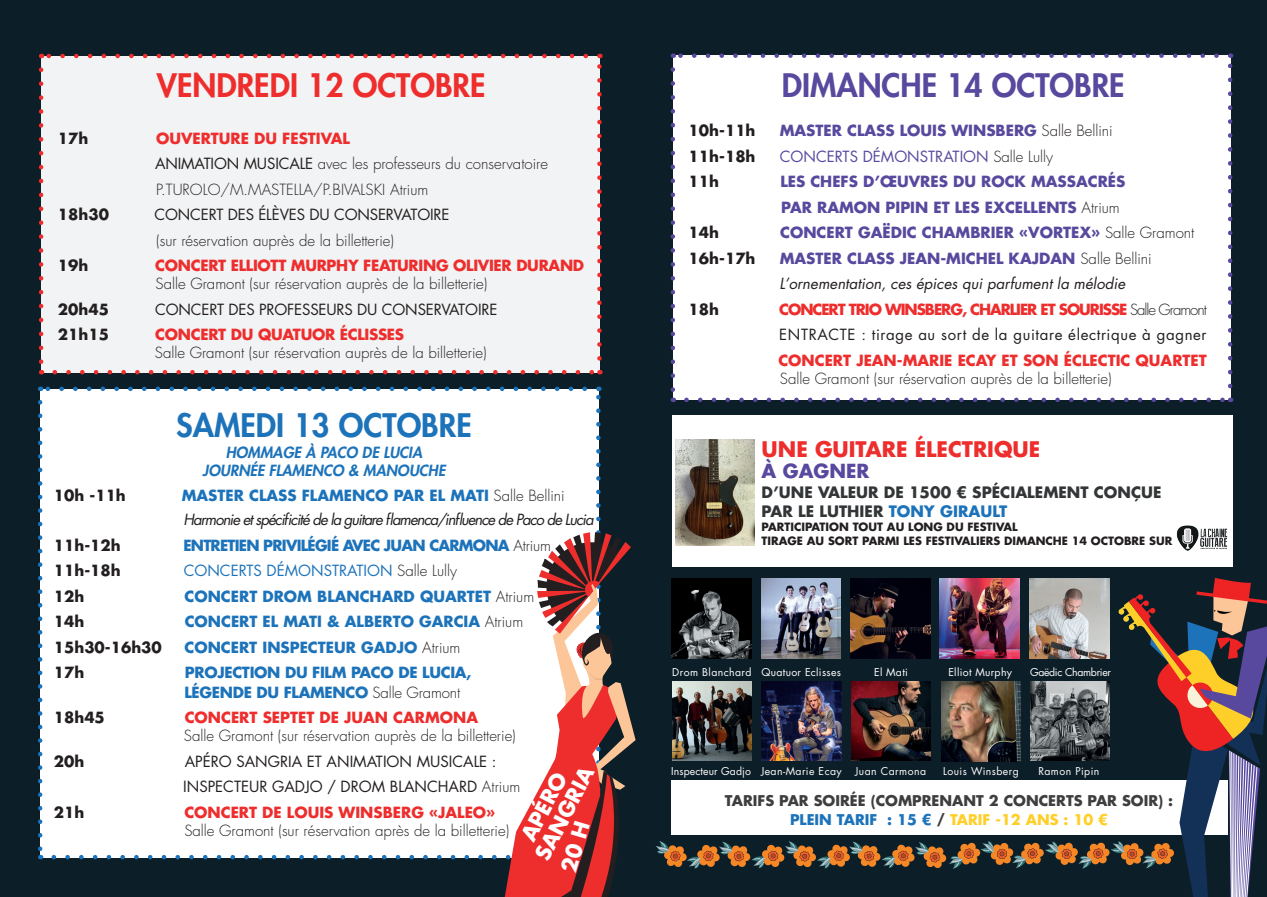
<style>
.page{position:relative;width:1267px;height:897px;background:#fff}
.page>*{position:absolute;margin:0;border:0;box-sizing:border-box;transform-origin:0 0}
.t1{font:800 31.5px "Futura Std";color:#58499e}
.t2{font:800 31.5px "Futura Std";color:#ee2d2d}
.t3{font:800 31.5px "Futura Std";color:#1d73ba}
.t4{font:700 20.85px "Futura Std";color:#ee2d2d}
.t5{font:700 20.85px/21.5px "Futura Std";color:#fff;text-align:center}
.t6{font:700 18.9px "Futura Std";color:#58499e}
.t7{font:700 15.3px/19.5px "Futura Std";color:#333637}
.t8{font:300 15px/25.5px "Futura Std";color:#231f20}
.t9{font:700 15px/25.5px "Futura Std";color:#58499e}
.t10{font:15px/25.5px "Futura Std";color:#231f20}
.t11{font:700 15px "Futura Std";color:#231f20}
.t12{font:italic 15px/24px "Futura Std";letter-spacing:-.07em;color:#231f20}
.t13{font:15px/25.5px "Futura Std";letter-spacing:.04em;color:#231f20}
.t14{font:700 15px "Futura Std";color:#ee2d2d}
.t15{font:700 15px "Futura Std";color:#1d73ba}
.t16{font:italic 15px/25.5px "Futura Std";color:#231f20}
.t17{font:700 15px "Futura Std";letter-spacing:-.02em;color:#ee2d2d}
.t18{font:700 15px/19.5px "Futura Std";letter-spacing:-.02em;color:#1d73ba}
.t19{font:italic 800 15px/18px "Futura Std";color:#1d73ba;text-align:center}
.t20{font:700 15px "Futura Std";letter-spacing:-.05em;color:#1d73ba}
.t21{font:15px "Futura Std";color:#58499e}
.t22{font:15px "Futura Std";color:#1d73ba}
.t23{font:700 14.4px/18.6px "Futura Std";color:#3e3e3f;text-align:center}
.t24{font:700 11.1px/14px "Futura Std";color:#231f20}
.t25{font:10.5px "Futura Std";letter-spacing:.03em;color:#fff}
.t26{font:10.5px "Futura Std";letter-spacing:.01em;color:#fff}
.t27{font:10.5px "Futura Std";letter-spacing:-.03em;color:#fff}
.s1{font-weight:700;color:#ee2d2d}
.s2{font-weight:400}
.s3{font-weight:700;font-style:normal;color:#1d73ba}
.s4{font-weight:300;font-style:normal}
.s5{font-weight:300;color:#231f20}
.s6{font-weight:300}
.s7{font-weight:700;font-style:normal;color:#58499e}
.s8{color:#1d73ba}
.s9{color:#ffcf29}
</style>
<div class="page">
<div style="left:0;top:0;width:1266px;height:896px;background:#0c1e28"></div>
<div style="left:41px;top:56px;width:558px;height:316px;background:#f2f3f4"></div>
<svg style="left:55px;top:370px;width:537px;height:4px"></svg>
<svg style="left:48px;top:54px;width:538px;height:4px"></svg>
<svg style="left:39px;top:70px;width:4px;height:304px"></svg>
<svg style="left:597px;top:54px;width:4px;height:304px"></svg>
<div style="left:672px;top:56px;width:557px;height:344px;background:#fff"></div>
<svg style="left:686px;top:397px;width:537px;height:5px"></svg>
<svg style="left:679px;top:53px;width:537px;height:5px"></svg>
<svg style="left:670px;top:69px;width:5px;height:333px"></svg>
<svg style="left:1227px;top:53px;width:5px;height:333px"></svg>
<div style="left:671px;top:415px;width:561px;height:151px;background:#fff"></div>
<img style="left:675px;top:440px;width:79px;height:105px">
<img style="left:1176px;top:525px;width:51px;height:26px">
<img style="left:655px;top:577px;width:612px;height:320px">
<svg style="left:38px;top:386px;width:597px;height:510px;background:#ded6d7"></svg>
<h1 class="t2" style="left:157px;top:66px;width:330px">VENDREDI 12 OCTOBRE</h1>
<p class="t11" style="left:58px;top:128px;width:32px">17h</p>
<p class="t8" style="left:155px;top:126px;width:394px"><span class="s1">OUVERTURE DU FESTIVAL<br></span><span class="s2">ANIMATION MUSICALE</span> avec les professeurs du conservatoire<br>P.TUROLO/M.MASTELLA/P.BIVALSKI Atrium</p>
<p class="t11" style="left:58px;top:205px;width:53px">18h30</p>
<p class="t10" style="left:154px;top:202px;width:296px">CONCERT DES ÉLÈVES DU CONSERVATOIRE</p>
<p class="t8" style="left:156px;top:228px;width:239px">(sur réservation auprès de la billetterie)</p>
<p class="t11" style="left:58px;top:256px;width:32px">19h</p>
<p class="t17" style="left:155px;top:256px;width:430px">CONCERT ELLIOTT MURPHY FEATURING OLIVIER DURAND</p>
<p class="t8" style="left:156px;top:271px;width:333px">Salle Gramont (sur réservation auprès de la billetterie)</p>
<p class="t11" style="left:58px;top:299px;width:53px">20h45</p>
<p class="t10" style="left:155px;top:297px;width:344px">CONCERT DES PROFESSEURS DU CONSERVATOIRE</p>
<p class="t11" style="left:58px;top:325px;width:53px">21h15</p>
<p class="t17" style="left:155px;top:325px;width:250px">CONCERT DU QUATUOR ÉCLISSES</p>
<p class="t8" style="left:155px;top:340px;width:333px">Salle Gramont (sur réservation auprès de la billetterie)</p>
<h1 class="t3" style="left:176px;top:405px;width:297px">SAMEDI 13 OCTOBRE</h1>
<p class="t19" style="left:202px;top:443px;width:244px">HOMMAGE À PACO DE LUCIA<br>JOURNÉE FLAMENCO &amp; MANOUCHE</p>
<p class="t11" style="left:54px;top:485px;width:74px">10h -11h</p>
<p class="t12" style="left:182px;top:483px;width:413px"><span class="s3">MASTER CLASS FLAMENCO PAR EL MATI</span> <span class="s4">Salle Bellini<br></span>Harmonie et spécificité de la guitare flamenca/influence de Paco de Lucia</p>
<p class="t11" style="left:54px;top:535px;width:68px">11h-12h</p>
<p class="t20" style="left:183px;top:535px;width:369px">ENTRETIEN PRIVILÉGIÉ AVEC JUAN CARMONA <span class="s5">Atrium</span></p>
<p class="t11" style="left:54px;top:560px;width:68px">11h-18h</p>
<p class="t22" style="left:184px;top:561px;width:275px">CONCERTS DÉMONSTRATION <span class="s5">Salle Lully</span></p>
<p class="t11" style="left:54px;top:586px;width:32px">12h</p>
<p class="t15" style="left:184px;top:586px;width:351px">CONCERT DROM BLANCHARD QUARTET <span class="s5">Atrium</span></p>
<p class="t11" style="left:54px;top:611px;width:32px">14h</p>
<p class="t15" style="left:185px;top:611px;width:340px">CONCERT EL MATI &amp; ALBERTO GARCIA <span class="s5">Atrium</span></p>
<p class="t11" style="left:54px;top:637px;width:110px">15h30-16h30</p>
<p class="t15" style="left:184px;top:637px;width:277px">CONCERT INSPECTEUR GADJO <span class="s5">Atrium</span></p>
<p class="t11" style="left:54px;top:662px;width:32px">17h</p>
<p class="t18" style="left:184px;top:662px;width:288px">PROJECTION DU FILM PACO DE LUCIA,<br>LÉGENDE DU FLAMENCO <span class="s5">Salle Gramont</span></p>
<p class="t11" style="left:54px;top:707px;width:53px">18h45</p>
<p class="t14" style="left:185px;top:707px;width:295px">CONCERT SEPTET DE JUAN CARMONA</p>
<p class="t8" style="left:184px;top:723px;width:333px">Salle Gramont (sur réservation auprès de la billetterie)</p>
<p class="t11" style="left:54px;top:751px;width:32px">20h</p>
<p class="t10" style="left:183px;top:748px;width:338px">APÉRO SANGRIA ET ANIMATION MUSICALE :<br>INSPECTEUR GADJO / DROM BLANCHARD <span class="s6">Atrium</span></p>
<p class="t11" style="left:54px;top:802px;width:32px">21h</p>
<p class="t14" style="left:184px;top:802px;width:312px">CONCERT DE LOUIS WINSBERG «JALEO»</p>
<p class="t8" style="left:184px;top:818px;width:326px">Salle Gramont (sur réservation après de la billetterie)</p>
<h2 class="t5" style="left:512px;top:844px;width:104px;rotate:-63deg">APÉRO<br>SANGRIA</h2>
<h1 class="t1" style="left:781px;top:66px;width:344px">DIMANCHE 14 OCTOBRE</h1>
<p class="t11" style="left:688px;top:121px;width:68px">10h-11h</p>
<p class="t9" style="left:779px;top:118px;width:334px">MASTER CLASS LOUIS WINSBERG <span class="s5">Salle Bellini</span></p>
<p class="t11" style="left:688px;top:146px;width:68px">11h-18h</p>
<p class="t21" style="left:779px;top:147px;width:275px">CONCERTS DÉMONSTRATION <span class="s5">Salle Lully</span></p>
<p class="t11" style="left:688px;top:172px;width:32px">11h</p>
<p class="t9" style="left:780px;top:169px;width:346px">LES CHEFS D’ŒUVRES DU ROCK MASSACRÉS<br>PAR RAMON PIPIN ET LES EXCELLENTS <span class="s5">Atrium</span></p>
<p class="t11" style="left:688px;top:223px;width:32px">14h</p>
<p class="t9" style="left:780px;top:220px;width:415px">CONCERT GAËDIC CHAMBRIER «VORTEX» <span class="s5">Salle Gramont</span></p>
<p class="t11" style="left:688px;top:248px;width:68px">16h-17h</p>
<p class="t16" style="left:779px;top:246px;width:373px"><span class="s7">MASTER CLASS JEAN-MICHEL KAJDAN</span> <span class="s4">Salle Bellini<br></span>L’ornementation, ces épices qui parfument la mélodie</p>
<p class="t11" style="left:688px;top:299px;width:32px">18h</p>
<p class="t13" style="left:779px;top:297px;width:429px"><span class="s1">CONCERT TRIO WINSBERG, CHARLIER ET SOURISSE</span> <span class="s6">Salle Gramont<br></span>ENTRACTE : tirage au sort de la guitare électrique à gagner</p>
<p class="t14" style="left:778px;top:350px;width:430px">CONCERT JEAN-MARIE ECAY ET SON ÉCLECTIC QUARTET</p>
<p class="t8" style="left:779px;top:366px;width:333px">Salle Gramont (sur réservation auprès de la billetterie)</p>
<h2 class="t4" style="left:761px;top:435px;width:280px">UNE GUITARE ÉLECTRIQUE</h2>
<p class="t6" style="left:761px;top:458px;width:109px">À GAGNER</p>
<p class="t7" style="left:761px;top:482px;width:401px">D’UNE VALEUR DE 1500 € SPÉCIALEMENT CONÇUE<br>PAR LE LUTHIER <span class="s8">TONY GIRAULT</span></p>
<p class="t24" style="left:761px;top:520px;width:412px">PARTICIPATION TOUT AU LONG DU FESTIVAL<br>TIRAGE AU SORT PARMI LES FESTIVALIERS DIMANCHE 14 OCTOBRE SUR</p>
<p class="t25" style="left:672px;top:665px;width:170px">Drom Blanchard Quatuor Eclisses</p>
<p class="t25" style="left:874px;top:665px;width:35px">El Mati</p>
<p class="t25" style="left:948px;top:665px;width:65px">Elliot Murphy</p>
<p class="t27" style="left:1029px;top:665px;width:82px">Gaëdic Chambrier</p>
<p class="t26" style="left:671px;top:764px;width:172px">Inspecteur Gadjo Jean-Marie Ecay</p>
<p class="t25" style="left:855px;top:764px;width:72px">Juan Carmona</p>
<p class="t25" style="left:943px;top:764px;width:77px">Louis Winsberg</p>
<p class="t25" style="left:1038px;top:764px;width:63px">Ramon Pipin</p>
<p class="t23" style="left:725px;top:791px;width:449px">TARIFS PAR SOIRÉE (COMPRENANT 2 CONCERTS PAR SOIR) :<br><span class="s8">PLEIN TARIF : 15 €</span> / <span class="s9">TARIF -12 ANS : 10 €</span></p>
</div>
